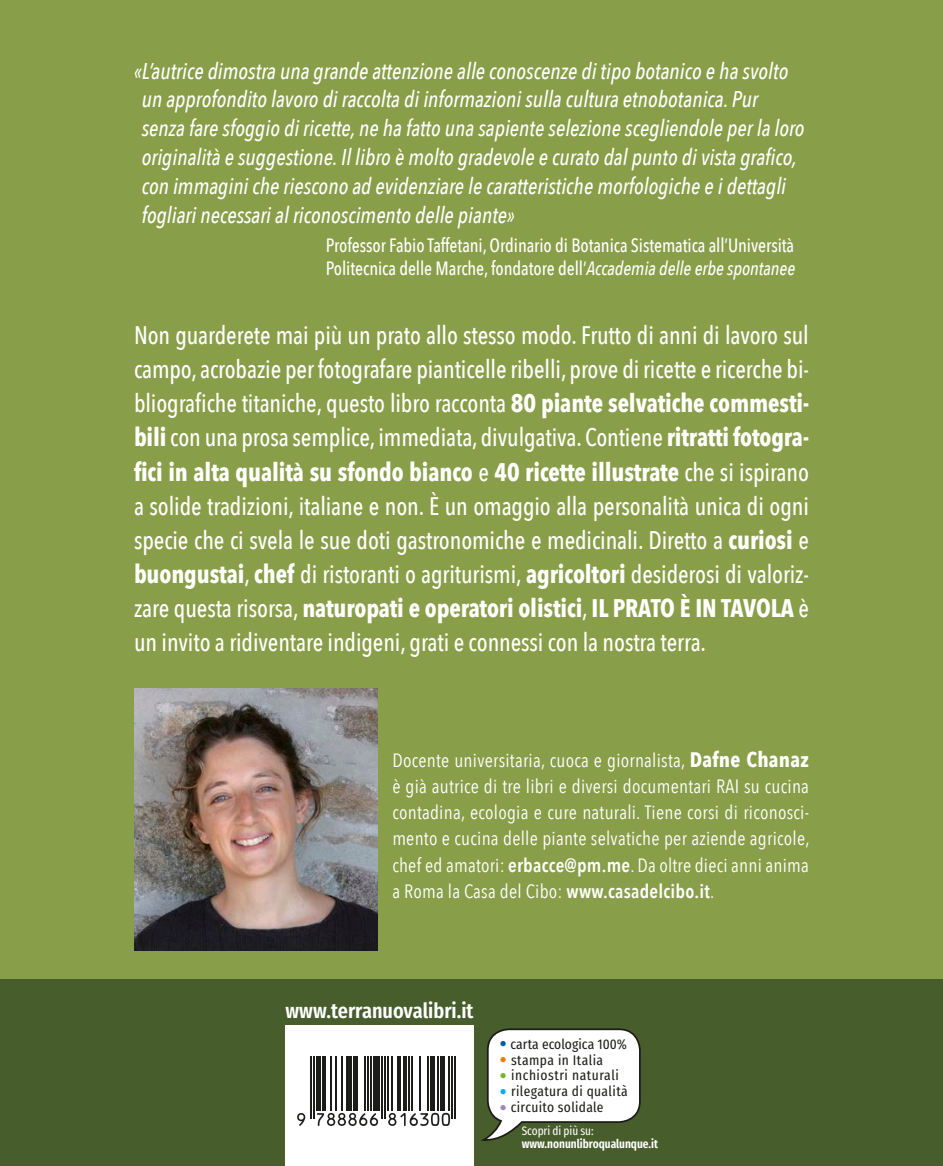
<style>
.page{position:relative;width:943px;height:1166px;background:#899e48}
.page>*{position:absolute;margin:0;border:0;box-sizing:border-box;transform-origin:0 0}
.t1{font:500 25.38px/34.1px "Avenir Next Condensed";letter-spacing:-.005em;color:#fff;text-align:justify;scale:.95 1}
.t2{font:italic 500 22.75px/28.9px "Avenir Next Condensed";color:#fff;scale:.95 1}
.t3{font:600 21px "Fira Sans Condensed";color:#fff}
.t4{font:19.25px/26.2px "Avenir Next Condensed";letter-spacing:.01em;color:#fff;text-align:justify}
.t5{font:500 19.25px/23.6px "Avenir Next Condensed";letter-spacing:-.005em;color:#fff;scale:.95 1}
.t6{font:14px "Fira Sans Condensed";letter-spacing:.025em;color:#1c1c1a}
.t7{font:14px "Fira Sans Condensed";letter-spacing:.005em;color:#1c1c1a}
.t8{font:600 12.25px "Fira Sans Compressed";color:#fff}
.t9{font:12.25px "Fira Sans Compressed";color:#fff}
.s1{font-style:italic}
.s2{font-weight:700}
.s3{font-weight:700;font-size:21px}
.s4{font-weight:600}
.s5{font-size:24.5px;color:#005ca9}
.s6{font-size:24.5px;color:#ef7d00}
.s7{font-size:24.5px;color:#75b72a}
.s8{font-size:24.5px;color:#00b1eb}
.s9{font-size:24.5px;color:#a385bc}
</style>
<div class="page">
<div style="left:0;top:980px;width:943px;height:186px;background:#475d2c"></div>
<img style="left:134px;top:688px;width:243px;height:262px">
<svg style="left:481px;top:1028px;width:160px;height:113px"></svg>
<div style="left:285px;top:1025px;width:189px;height:141px;background:#fff"></div>
<svg style="left:297px;top:1113px;width:8px;height:13px"></svg>
<hr style="left:310px;top:1056px;width:2px;height:62px;background:#1c1c1a">
<hr style="left:313px;top:1056px;width:2px;height:62px;background:#1c1c1a">
<div style="left:316px;top:1056px;width:5px;height:55px;background:#1c1c1a"></div>
<hr style="left:322px;top:1056px;width:4px;height:55px;background:#1c1c1a">
<hr style="left:330px;top:1056px;width:2px;height:55px;background:#1c1c1a">
<hr style="left:335px;top:1056px;width:1px;height:55px;background:#1c1c1a">
<hr style="left:341px;top:1056px;width:1px;height:55px;background:#1c1c1a">
<hr style="left:346px;top:1056px;width:1px;height:55px;background:#1c1c1a">
<hr style="left:348px;top:1056px;width:4px;height:55px;background:#1c1c1a">
<div style="left:353px;top:1056px;width:5px;height:55px;background:#1c1c1a"></div>
<hr style="left:364px;top:1056px;width:1px;height:55px;background:#1c1c1a">
<hr style="left:367px;top:1056px;width:1px;height:55px;background:#1c1c1a">
<svg style="left:317px;top:1113px;width:61px;height:13px"></svg>
<hr style="left:370px;top:1056px;width:1px;height:55px;background:#1c1c1a">
<div style="left:373px;top:1056px;width:6px;height:55px;background:#1c1c1a"></div>
<hr style="left:381px;top:1056px;width:1px;height:62px;background:#1c1c1a">
<hr style="left:384px;top:1056px;width:1px;height:62px;background:#1c1c1a">
<hr style="left:387px;top:1056px;width:1px;height:55px;background:#1c1c1a">
<hr style="left:391px;top:1056px;width:2px;height:55px;background:#1c1c1a">
<hr style="left:397px;top:1056px;width:4px;height:55px;background:#1c1c1a">
<hr style="left:404px;top:1056px;width:3px;height:55px;background:#1c1c1a">
<hr style="left:408px;top:1056px;width:2px;height:55px;background:#1c1c1a">
<hr style="left:411px;top:1056px;width:2px;height:55px;background:#1c1c1a">
<hr style="left:419px;top:1056px;width:1px;height:55px;background:#1c1c1a">
<hr style="left:427px;top:1056px;width:1px;height:55px;background:#1c1c1a">
<hr style="left:430px;top:1056px;width:4px;height:55px;background:#1c1c1a">
<hr style="left:437px;top:1056px;width:2px;height:55px;background:#1c1c1a">
<svg style="left:388px;top:1113px;width:62px;height:13px"></svg>
<div style="left:440px;top:1056px;width:5px;height:55px;background:#1c1c1a"></div>
<hr style="left:448px;top:1056px;width:1px;height:55px;background:#1c1c1a">
<hr style="left:451px;top:1056px;width:2px;height:62px;background:#1c1c1a">
<hr style="left:454px;top:1056px;width:2px;height:62px;background:#1c1c1a">
<p class="t2" style="left:142px;top:56px;width:699px;text-indent:-8px">«L’autrice dimostra una grande attenzione alle conoscenze di tipo botanico e ha svolto un approfondito lavoro di raccolta di informazioni sulla cultura etnobotanica. Pur senza fare sfoggio di ricette, ne ha fatto una sapiente selezione scegliendole per la loro originalità e suggestione. Il libro è molto gradevole e curato dal punto di vista grafico, con immagini che riescono ad evidenziare le caratteristiche morfologiche e i dettagli fogliari necessari al riconoscimento delle piante»</p>
<p class="t5" style="left:326px;top:233px;width:495px">Professor Fabio Taffetani, Ordinario di Botanica Sistematica all’Università<br>Politecnica delle Marche, fondatore dell’<span class="s1">Accademia delle erbe spontanee</span></p>
<p class="t1" style="left:134px;top:318px;width:712px">Non guarderete mai più un prato allo stesso modo. Frutto di anni di lavoro sul campo, acrobazie per fotografare pianticelle ribelli, prove di ricette e ricerche bi&shy;bliografiche titaniche, questo libro racconta <span class="s2">80 piante selvatiche commesti&shy;bili</span> con una prosa semplice, immediata, divulgativa. Contiene <span class="s2">ritratti fotogra&shy;fici in alta qualità su sfondo bianco</span> e <span class="s2">40 ricette illustrate</span> che si ispirano a solide tradizioni, italiane e non. È un omaggio alla personalità unica di ogni specie che ci svela le sue doti gastronomiche e medicinali. Diretto a <span class="s2">curiosi</span> e <span class="s2">buongustai</span>, <span class="s2">chef</span> di ristoranti o agriturismi, <span class="s2">agricoltori</span> desiderosi di valoriz&shy;zare questa risorsa, <span class="s2">naturopati e operatori olistici</span>, <span class="s2">IL PRATO È IN TAVOLA</span> è un invito a ridiventare indigeni, grati e connessi con la nostra terra.</p>
<p class="t4" style="left:392px;top:746px;width:419px">Docente universitaria, cuoca e giornalista, <span class="s3">Dafne Chanaz </span>è già autrice di tre libri e diversi documentari RAI su cucina contadina, ecologia e cure naturali. Tiene corsi di riconosci&shy;mento e cucina delle piante selvatiche per aziende agricole, chef ed amatori: <span class="s4">erbacce@pm.me</span>. Da oltre dieci anni anima a Roma la Casa del Cibo: <span class="s4">www.casadelcibo.it</span>.</p>
<p class="t3" style="left:285px;top:991px;width:189px">www.terranuovalibri.it</p>
<p class="t7" style="left:499px;top:1031px;width:129px"><span class="s5">•</span> carta ecologica 100%</p>
<p class="t6" style="left:499px;top:1047px;width:105px"><span class="s6">•</span> stampa in Italia</p>
<p class="t6" style="left:499px;top:1063px;width:121px"><span class="s7">•</span> inchiostri naturali</p>
<p class="t6" style="left:499px;top:1078px;width:130px"><span class="s8">•</span> rilegatura di qualità</p>
<p class="t6" style="left:499px;top:1094px;width:106px"><span class="s9">•</span> circuito solidale</p>
<p class="t9" style="left:521px;top:1122px;width:73px">Scopri di più su:</p>
<p class="t8" style="left:521px;top:1133px;width:138px">www.nonunlibroqualunque.it</p>
</div>
